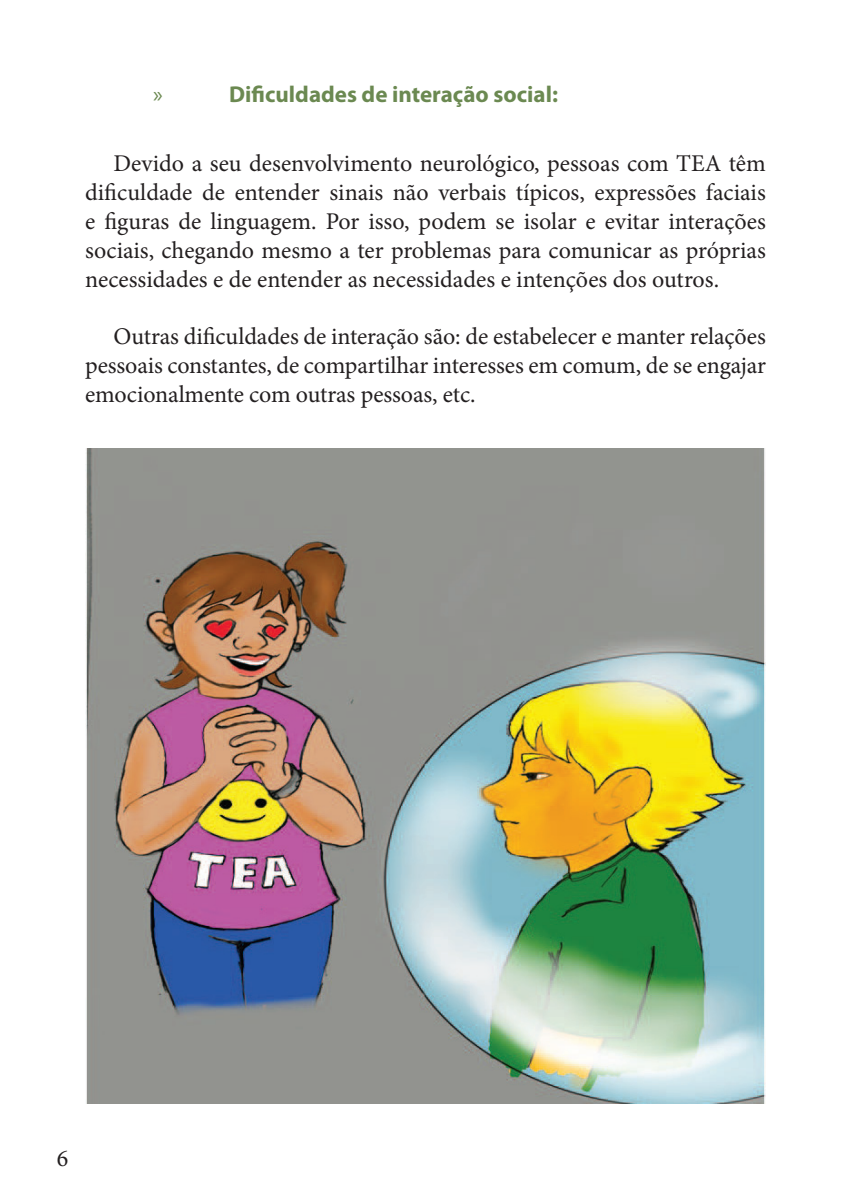
<style>
.page{position:relative;width:851px;height:1191px;background:#fff}
.page>*{position:absolute;margin:0;border:0;box-sizing:border-box;transform-origin:0 0}
.t1{font:24px/28.8px "Minion Pro";letter-spacing:-.005em;color:#231f20;text-align:justify}
.t2{font:700 23px "Myriad Pro";color:#6b8951}
.t3{font:23px "Myriad Pro";color:#6b8951}
</style>
<div class="page">
<img style="left:85px;top:448px;width:680px;height:655px">
<p class="t3" style="left:153px;top:80px;width:11px">»</p>
<p class="t2" style="left:229px;top:80px;width:330px">Dificuldades de interação social:</p>
<p class="t1" style="left:85px;top:149px;width:682px;text-indent:28px">Devido a seu desenvolvimento neurológico, pessoas com TEA têm dificuldade de entender sinais não verbais típicos, expressões faciais e figuras de linguagem. Por isso, podem se isolar e evitar interações sociais, chegando mesmo a ter problemas para comunicar as próprias necessidades e de entender as necessidades e intenções dos outros.</p>
<p class="t1" style="left:85px;top:322px;width:682px;text-indent:28px">Outras dificuldades de interação são: de estabelecer e manter relações pessoais constantes, de compartilhar interesses em comum, de se engajar emocionalmente com outras pessoas, etc.</p>
<p class="t1" style="left:57px;top:1144px;width:13px">6</p>
</div>
